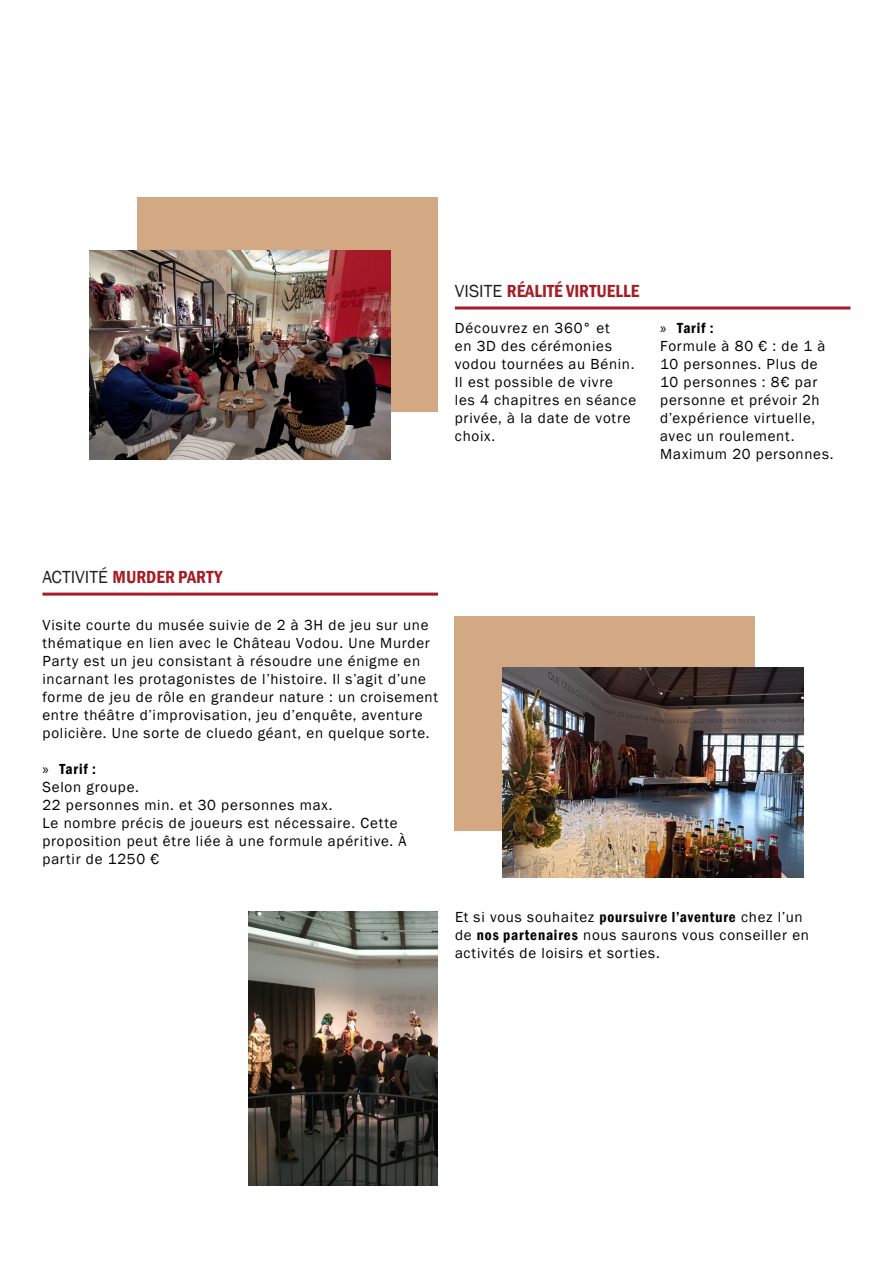
<style>
.page{position:relative;width:893px;height:1263px;background:#fff}
.page>*{position:absolute;margin:0;border:0;box-sizing:border-box;transform-origin:0 0}
.t1{font:600 condensed 18px "Franklin Gothic";color:#a51d24}
.En-têtes_continus_Numéro_de_page{font:15px/18px "Franklin Gothic";letter-spacing:.05em;color:#000}
.t2{font:600 condensed 15px "Franklin Gothic";letter-spacing:.055em;color:#000}
.s1{font-weight:400;font-stretch:normal;color:#231f20}
.s2{font-family:"Myriad Pro";font-weight:400;font-stretch:normal}
.s3{font-weight:600;font-stretch:condensed}
</style>
<div class="page">
<div style="left:137px;top:197px;width:301px;height:214px;background:#d3a984"></div>
<div style="left:454px;top:616px;width:301px;height:215px;background:#d3a984"></div>
<img style="left:90px;top:250px;width:301px;height:210px">
<img style="left:502px;top:668px;width:301px;height:209px">
<img style="left:249px;top:911px;width:189px;height:275px">
<hr style="left:455px;top:306px;width:395px;height:3px;background:#a51d24">
<hr style="left:42px;top:593px;width:396px;height:3px;background:#a51d24">
<p class="t1" style="left:455px;top:279px;width:186px"><span class="s1">VISITE</span> RÉALITÉ VIRTUELLE</p>
<p class="En-têtes_continus_Numéro_de_page" style="left:455px;top:319px;width:183px">Découvrez en 360° et<br>en 3D des cérémonies vodou tournées au Bénin.<br>Il est possible de vivre les 4 chapitres en séance privée, à la date de votre choix.</p>
<p class="t2" style="left:660px;top:318px;width:55px"><span class="s2">»</span> Tarif :</p>
<p class="En-têtes_continus_Numéro_de_page" style="left:660px;top:337px;width:175px">Formule à 80 € : de 1 à<br>10 personnes. Plus de<br>10 personnes : 8€ par personne et prévoir 2h d’expérience virtuelle, avec un roulement.<br>Maximum 20 personnes.</p>
<p class="t1" style="left:42px;top:565px;width:182px"><span class="s1">ACTIVITÉ</span> MURDER PARTY</p>
<p class="En-têtes_continus_Numéro_de_page" style="left:42px;top:616px;width:397px">Visite courte du musée suivie de 2 à 3H de jeu sur une thématique en lien avec le Château Vodou. Une Murder Party est un jeu consistant à résoudre une énigme en incarnant les protagonistes de l’histoire. Il s’agit d’une forme de jeu de rôle en grandeur nature : un croisement entre théâtre d’improvisation, jeu d’enquête, aventure policière. Une sorte de cluedo géant, en quelque sorte.</p>
<p class="t2" style="left:42px;top:759px;width:55px"><span class="s2">»</span> Tarif :</p>
<p class="En-têtes_continus_Numéro_de_page" style="left:42px;top:778px;width:98px">Selon groupe.</p>
<p class="En-têtes_continus_Numéro_de_page" style="left:42px;top:796px;width:292px">22 personnes min. et 30 personnes max.</p>
<p class="En-têtes_continus_Numéro_de_page" style="left:42px;top:814px;width:366px">Le nombre précis de joueurs est nécessaire. Cette proposition peut être liée à une formule apéritive. À partir de 1250 €</p>
<p class="En-têtes_continus_Numéro_de_page" style="left:455px;top:908px;width:355px">Et si vous souhaitez <span class="s3">poursuivre l’aventure</span> chez l’un de <span class="s3">nos partenaires</span> nous saurons vous conseiller en activités de loisirs et sorties.</p>
</div>
